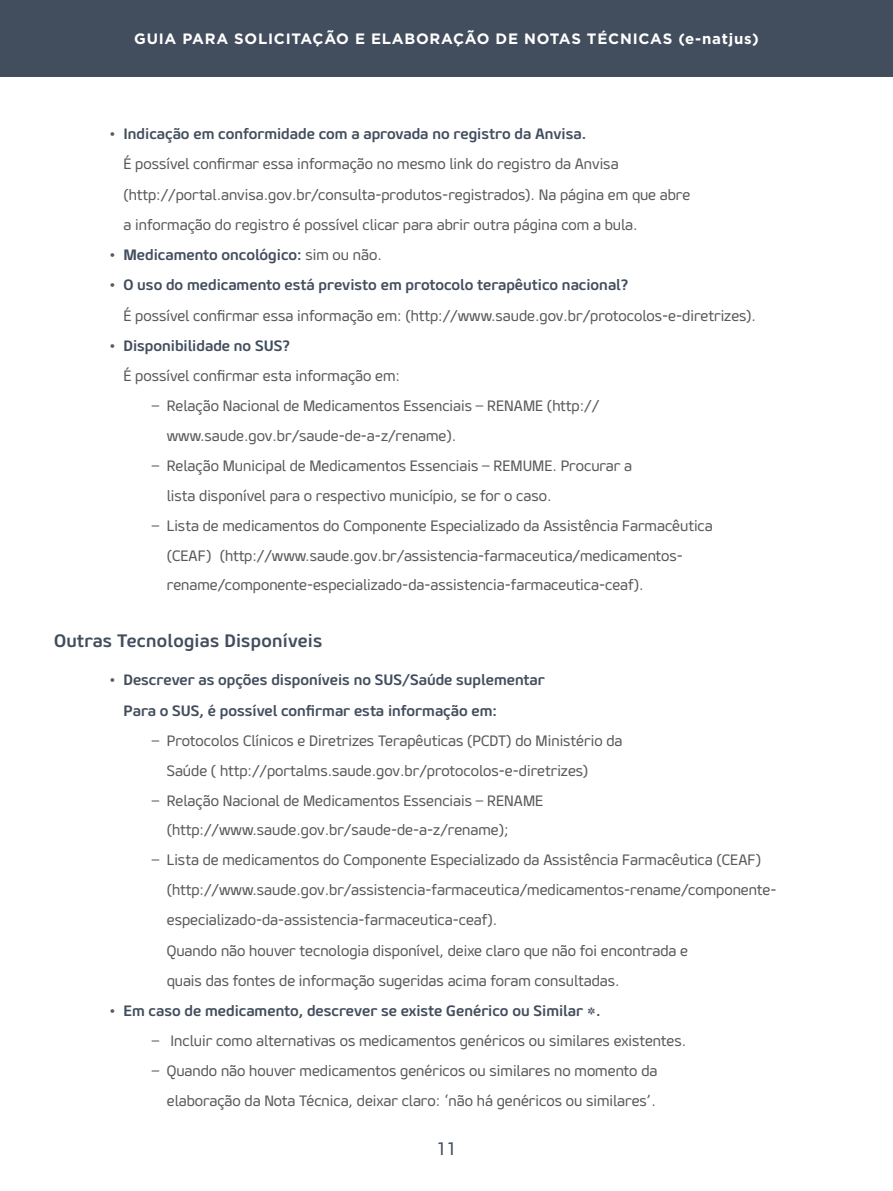
<style>
.page{position:relative;width:893px;height:1191px;background:#fff}
.page>*{position:absolute;margin:0;border:0;box-sizing:border-box;transform-origin:0 0}
.t1{font:700 18px "Geon";letter-spacing:.015em;color:#424d5d}
.t2{font:18px "Geon";color:#424d5d}
.t3{font:15px/29.8px "Geon";color:#58595b}
.t4{font:700 15px/30.6px "Geon";color:#424d5d}
.t5{font:700 15px "Gotham";letter-spacing:.05em;color:#fff}
.s1{font-weight:700;color:#424d5d}
.s2{font-weight:400;color:#58595b}
</style>
<div class="page">
<div style="left:0;top:0;width:893px;height:77px;background:#424d5d"></div>
<p class="t5" style="left:134px;top:29px;width:626px">GUIA PARA SOLICITAÇÃO E ELABORAÇÃO DE NOTAS TÉCNICAS (e-natjus)</p>
<p class="t3" style="left:124px;top:118px;width:568px;line-height:30.6px;text-indent:-14px">• <span class="s1">Indicação em conformidade com a aprovada no registro da Anvisa.<br></span>É possível confirmar essa informação no mesmo link do registro da Anvisa (http://portal.anvisa.gov.br/consulta-produtos-registrados). Na página em que abre a informação do registro é possível clicar para abrir outra página com a bula.</p>
<p class="t4" style="left:109px;top:239px;width:274px"><span class="s2">•</span> Medicamento oncológico: <span class="s2">sim ou não.</span></p>
<p class="t3" style="left:124px;top:269px;width:634px;line-height:30.6px;text-indent:-14px">• <span class="s1">O uso do medicamento está previsto em protocolo terapêutico nacional?<br></span>É possível confirmar essa informação em: (http://www.saude.gov.br/protocolos-e-diretrizes).</p>
<p class="t3" style="left:124px;top:330px;width:278px;line-height:30.6px;text-indent:-14px">• <span class="s1">Disponibilidade no SUS?<br></span>É possível confirmar esta informação em:</p>
<p class="t3" style="left:167px;top:390px;width:434px;text-indent:-15px">– Relação Nacional de Medicamentos Essenciais – RENAME (http:// www.saude.gov.br/saude-de-a-z/rename).</p>
<p class="t3" style="left:167px;top:450px;width:467px;text-indent:-15px">– Relação Municipal de Medicamentos Essenciais – REMUME. Procurar a lista disponível para o respectivo município, se for o caso.</p>
<p class="t3" style="left:167px;top:510px;width:547px;text-indent:-15px">– Lista de medicamentos do Componente Especializado da Assistência Farmacêutica (CEAF) (http://www.saude.gov.br/assistencia-farmaceutica/medicamentos&shy;rename/componente-especializado-da-assistencia-farmaceutica-ceaf).</p>
<p class="t1" style="left:54px;top:628px;width:270px">Outras Tecnologias Disponíveis</p>
<p class="t4" style="left:124px;top:664px;width:423px;text-indent:-14px"><span class="s2">•</span> Descrever as opções disponíveis no SUS/Saúde suplementar<br>Para o SUS, é possível confirmar esta informação em:</p>
<p class="t3" style="left:167px;top:725px;width:457px;text-indent:-15px">– Protocolos Clínicos e Diretrizes Terapêuticas (PCDT) do Ministério da<br>Saúde ( http://portalms.saude.gov.br/protocolos-e-diretrizes)</p>
<p class="t3" style="left:167px;top:785px;width:378px;text-indent:-15px">– Relação Nacional de Medicamentos Essenciais – RENAME (http://www.saude.gov.br/saude-de-a-z/rename);</p>
<p class="t3" style="left:167px;top:844px;width:609px;line-height:30.3px;text-indent:-15px">– Lista de medicamentos do Componente Especializado da Assistência Farmacêutica (CEAF) (http://www.saude.gov.br/assistencia-farmaceutica/medicamentos-rename/componente&shy;especializado-da-assistencia-farmaceutica-ceaf).<br>Quando não houver tecnologia disponível, deixe claro que não foi encontrada e<br>quais das fontes de informação sugeridas acima foram consultadas.</p>
<p class="t4" style="left:109px;top:995px;width:493px"><span class="s2">•</span> Em caso de medicamento, descrever se existe Genérico ou Similar *.</p>
<p class="t3" style="left:152px;top:1025px;width:536px">– Incluir como alternativas os medicamentos genéricos ou similares existentes.</p>
<p class="t3" style="left:152px;top:1055px;width:507px;text-align:right">– Quando não houver medicamentos genéricos ou similares no momento da elaboração da Nota Técnica, deixar claro: ‘não há genéricos ou similares’.</p>
<p class="t2" style="left:436px;top:1137px;width:22px">11</p>
</div>
